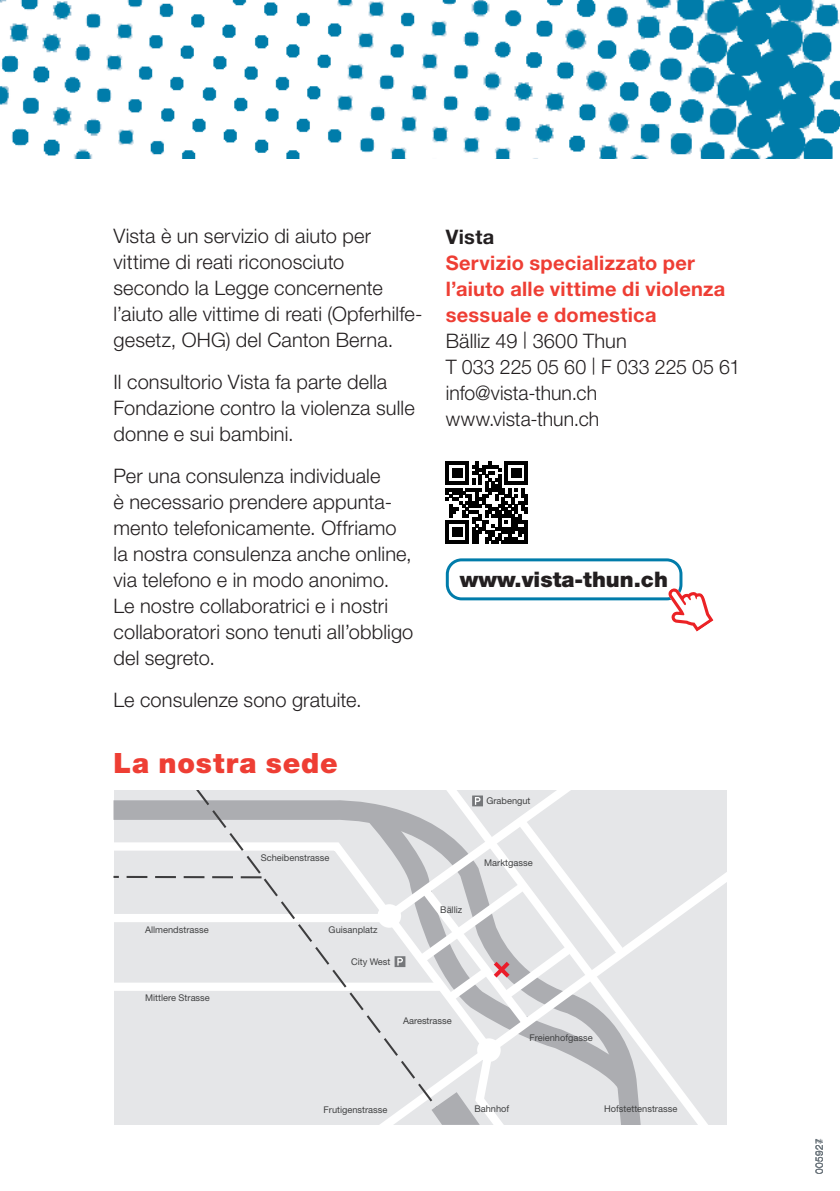
<style>
.page{position:relative;width:840px;height:1191px;background:#fff}
.page>*{position:absolute;margin:0;border:0;box-sizing:border-box;transform-origin:0 0}
.t1{font:900 28px "Helvetica Neue LT Std";letter-spacing:.03em;color:#ee3e34}
.t2{font:900 21.4px "Helvetica Neue LT Std";color:#231f20}
.t3{font:300 20px/26px "Helvetica Neue LT Std";letter-spacing:.005em;color:#231f20}
.t4{font:700 20px "Helvetica Neue LT Std";letter-spacing:.02em;color:#231f20}
.t5{font:300 10px "Helvetica Neue LT Std";letter-spacing:.04em;color:#6a747b}
.t6{font:9.2px "Helvetica Neue LT Std";color:#414243}
.s1{font-weight:700;color:#ee3e34}
.s2{font-size:17px}
</style>
<div class="page">
<svg style="left:113px;top:790px;width:80px;height:48px;background:#cecfd1"></svg>
<svg style="left:113px;top:838px;width:240px;height:286px;background:#e7e8e9"></svg>
<svg style="left:439px;top:790px;width:286px;height:334px;background:#e2e3e5"></svg>
<div style="left:477px;top:1038px;width:23px;height:24px;background:#fff;border-radius:50%"></div>
<div style="left:113px;top:914px;width:276px;height:8px;background:#fff"></div>
<div style="left:113px;top:982px;width:326px;height:8px;background:#fff"></div>
<svg style="left:193px;top:790px;width:246px;height:320px;background:#e2e3e5"></svg>
<svg style="left:113px;top:876px;width:148px;height:2px"></svg>
<svg style="left:431px;top:1092px;width:48px;height:32px;background:#c5c6c9"></svg>
<svg style="left:377px;top:790px;width:256px;height:245px"></svg>
<img style="left:0;top:0;width:839px;height:159px">
<div style="left:445px;top:558px;width:237px;height:42px;border:3px solid #007caa;border-radius:14px"></div>
<svg style="left:668px;top:588px;width:45px;height:43px"></svg>
<svg style="left:445px;top:462px;width:82px;height:81px"></svg>
<p class="t3" style="left:113px;top:222px;width:310px">Vista è un servizio di aiuto per vittime di reati riconosciuto secondo la Legge concernente l’aiuto alle vittime di reati (Opferhilfe&shy;gesetz, OHG) del Canton Berna.</p>
<p class="t3" style="left:113px;top:368px;width:302px">Il consultorio Vista fa parte della<br>Fondazione contro la violenza sulle donne e sui bambini.</p>
<p class="t3" style="left:113px;top:462px;width:301px">Per una consulenza individuale<br>è necessario prendere appunta&shy;mento telefonicamente. Offriamo la nostra consulenza anche online, via telefono e in modo anonimo.<br>Le nostre collaboratrici e i nostri collaboratori sono tenuti all’obbligo del segreto.</p>
<p class="t3" style="left:113px;top:686px;width:250px">Le consulenze sono gratuite.</p>
<h1 class="t1" style="left:113px;top:746px;width:226px">La nostra sede</h1>
<p class="t6" style="left:145px;top:923px;width:65px">Allmendstrasse</p>
<p class="t6" style="left:145px;top:992px;width:66px">Mittlere Strasse</p>
<p class="t6" style="left:260px;top:852px;width:70px">Scheibenstrasse</p>
<p class="t6" style="left:328px;top:923px;width:50px">Guisanplatz</p>
<p class="t6" style="left:351px;top:955px;width:41px">City West</p>
<p class="t4" style="left:445px;top:224px;width:50px">Vista</p>
<p class="t3" style="left:445px;top:249px;width:296px"><span class="s1">Servizio specializzato per l’aiuto alle vittime di violenza sessuale e domestica<br></span>Bälliz 49 <span class="s2">|</span> 3600 Thun<br>T 033 225 05 60 <span class="s2">|</span> F 033 225 05 61 info@vista-thun.ch www.vista-thun.ch</p>
<p class="t2" style="left:459px;top:566px;width:209px">www.vista-thun.ch</p>
<p class="t6" style="left:486px;top:795px;width:46px">Grabengut</p>
<p class="t6" style="left:440px;top:904px;width:23px">Bälliz</p>
<p class="t6" style="left:484px;top:857px;width:50px">Marktgasse</p>
<p class="t6" style="left:403px;top:1015px;width:50px">Aarestrasse</p>
<p class="t6" style="left:529px;top:1032px;width:65px">Freienhofgasse</p>
<p class="t6" style="left:323px;top:1104px;width:65px">Frutigenstrasse</p>
<p class="t6" style="left:474px;top:1103px;width:36px">Bahnhof</p>
<p class="t6" style="left:603px;top:1103px;width:75px">Hofstettenstrasse</p>
<p class="t5" style="left:812px;top:1174px;width:37px;rotate:-90deg">005927</p>
<p class="t5" style="left:812px;top:1155px;width:18px;rotate:-90deg">5 4</p>
</div>
